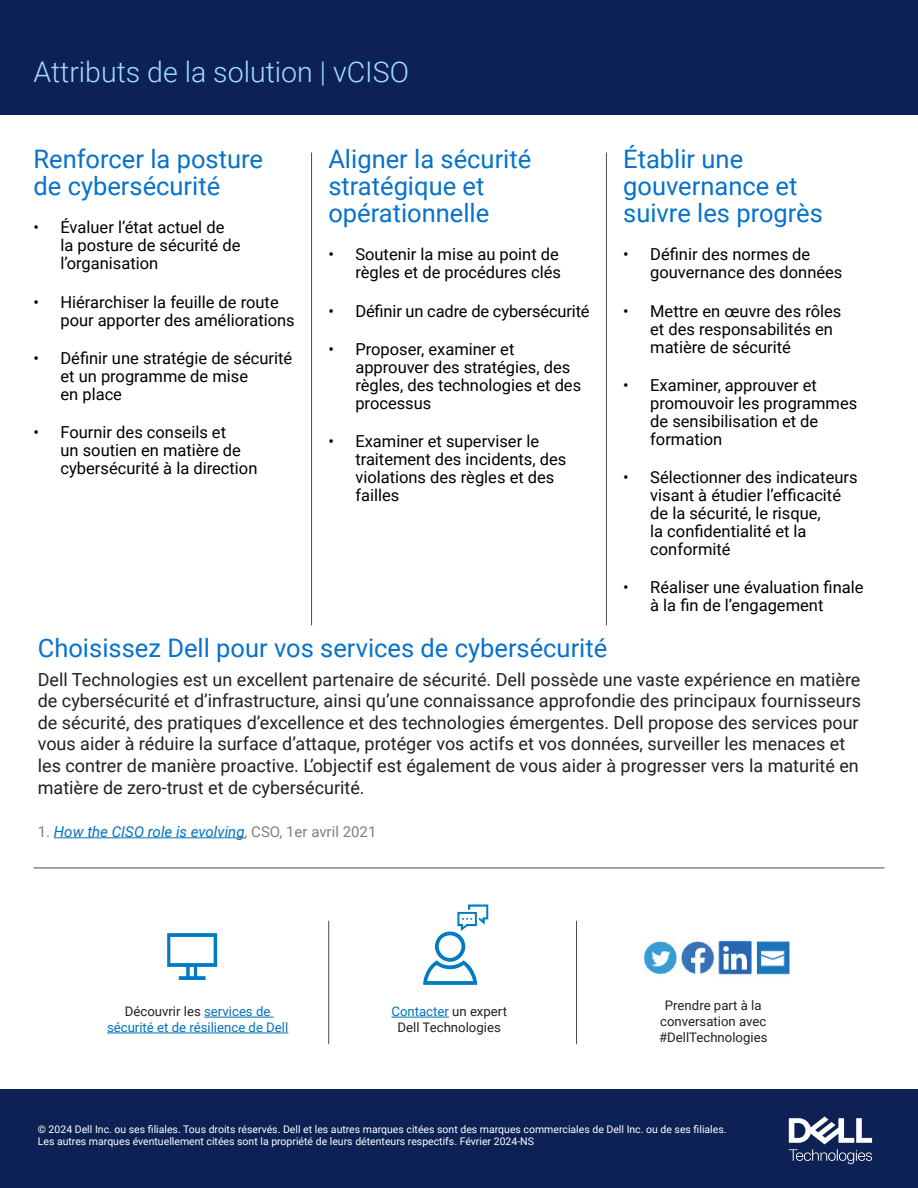
<style>
.page{position:relative;width:918px;height:1188px;background:#fff}
.page>*{position:absolute;margin:0;border:0;box-sizing:border-box;transform-origin:0 0}
.Body_Headline{font:300 28.5px "Roboto";color:#9fddff}
.Body_Text{font:25.5px/27px "Roboto";color:#0672cb}
.Body_Text-2{font:18px/21.6px "Roboto";color:#231f20}
.t1{font:16.5px/18px "Roboto";color:#000}
.Body_Text-3{font:italic 15px "Roboto";color:#0072bc}
.Body_Copy{font:13.2px/15.8px "Roboto";color:#231f20;text-align:center}
.Body_Copy-2{font:13.2px/15.8px "Roboto";color:#0072bc;text-align:center}
.t2{font:10.5px/12px "Roboto";color:#fff}
.s1{font-style:normal;color:#7f8080}
.s2{color:#231f20}
.s3{color:#0072bc}
</style>
<div class="page">
<hr style="left:54px;top:837px;width:191px;height:1px;background:#0072bc">
<div style="left:0;top:1090px;width:918px;height:98px;background:#0d2155"></div>
<svg style="left:789px;top:1117px;width:83px;height:47px"></svg>
<div style="left:0;top:0;width:918px;height:115px;background:#0d2155"></div>
<hr style="left:33px;top:868px;width:852px;height:1px;background:#4b4c4d">
<hr style="left:311px;top:152px;width:1px;height:473px;background:#4b4c4d">
<hr style="left:606px;top:152px;width:1px;height:473px;background:#4b4c4d">
<svg style="left:167px;top:933px;width:50px;height:47px"></svg>
<svg style="left:423px;top:904px;width:65px;height:81px"></svg>
<img style="left:643px;top:940px;width:147px;height:35px">
<hr style="left:328px;top:921px;width:1px;height:123px;background:#4b4c4d">
<hr style="left:576px;top:921px;width:1px;height:123px;background:#4b4c4d">
<hr style="left:204px;top:1017px;width:70px;height:1px;background:#0072bc">
<hr style="left:107px;top:1033px;width:181px;height:1px;background:#0072bc">
<hr style="left:391px;top:1017px;width:58px;height:1px;background:#0072bc">
<p class="Body_Headline" style="left:33px;top:52px;width:377px">Attributs de la solution | vCISO</p>
<p class="Body_Text" style="left:33px;top:145px;width:231px">Renforcer la posture de cybersécurité</p>
<p class="t1" style="left:60px;top:218px;width:181px;text-indent:-27px">• Évaluer l’état actuel de la posture de sécurité de l’organisation</p>
<p class="t1" style="left:60px;top:292px;width:236px;text-indent:-27px">• Hiérarchiser la feuille de route pour apporter des améliorations</p>
<p class="t1" style="left:60px;top:348px;width:233px;text-indent:-27px">• Définir une stratégie de sécurité et un programme de mise<br>en place</p>
<p class="t1" style="left:60px;top:423px;width:198px;text-indent:-27px">• Fournir des conseils et<br>un soutien en matière de cybersécurité à la direction</p>
<p class="Body_Text" style="left:328px;top:145px;width:204px">Aligner la sécurité stratégique et opérationnelle</p>
<p class="t1" style="left:328px;top:245px;width:234px;text-align:right">• Soutenir la mise au point de règles et de procédures clés</p>
<p class="t1" style="left:328px;top:301px;width:263px">• Définir un cadre de cybersécurité</p>
<p class="t1" style="left:355px;top:339px;width:227px;text-indent:-27px">• Proposer, examiner et approuver des stratégies, des règles, des technologies et des processus</p>
<p class="t1" style="left:355px;top:432px;width:212px;text-indent:-27px">• Examiner et superviser le traitement des incidents, des violations des règles et des failles</p>
<p class="Body_Text" style="left:623px;top:145px;width:201px">Établir une gouvernance et suivre les progrès</p>
<p class="t1" style="left:650px;top:245px;width:194px;text-indent:-27px">• Définir des normes de gouvernance des données</p>
<p class="t1" style="left:650px;top:301px;width:193px;text-indent:-27px">• Mettre en œuvre des rôles et des responsabilités en matière de sécurité</p>
<p class="t1" style="left:650px;top:375px;width:209px;text-indent:-27px">• Examiner, approuver et promouvoir les programmes de sensibilisation et de formation</p>
<p class="t1" style="left:650px;top:468px;width:209px;text-indent:-27px">• Sélectionner des indicateurs visant à étudier l’efficacité de la sécurité, le risque,<br>la confidentialité et la conformité</p>
<p class="t1" style="left:650px;top:578px;width:215px;text-indent:-27px">• Réaliser une évaluation finale à la fin de l’engagement</p>
<p class="Body_Text" style="left:38px;top:634px;width:571px">Choisissez Dell pour vos services de cybersécurité</p>
<p class="Body_Text-2" style="left:38px;top:668px;width:825px">Dell Technologies est un excellent partenaire de sécurité. Dell possède une vaste expérience en matière de cybersécurité et d’infrastructure, ainsi qu’une connaissance approfondie des principaux fournisseurs de sécurité, des pratiques d’excellence et des technologies émergentes. Dell propose des services pour vous aider à réduire la surface d’attaque, protéger vos actifs et vos données, surveiller les menaces et les contrer de manière proactive. L’objectif est également de vous aider à progresser vers la maturité en matière de zero-trust et de cybersécurité.</p>
<p class="Body_Text-3" style="left:38px;top:821px;width:340px"><span class="s1">1.</span> How the CISO role is evolving<span class="s1">, CSO, 1er avril 2021</span></p>
<p class="Body_Copy-2" style="left:107px;top:1003px;width:183px"><span class="s2">Découvrir les</span> services de sécurité et de résilience de Dell</p>
<p class="Body_Copy" style="left:391px;top:1003px;width:117px"><span class="s3">Contacter</span> un expert<br>Dell Technologies</p>
<p class="Body_Copy" style="left:659px;top:997px;width:110px">Prendre part à la conversation avec #DellTechnologies</p>
<p class="t2" style="left:38px;top:1123px;width:690px">© 2024 Dell Inc. ou ses filiales. Tous droits réservés. Dell et les autres marques citées sont des marques commerciales de Dell Inc. ou de ses filiales.<br>Les autres marques éventuellement citées sont la propriété de leurs détenteurs respectifs. Février 2024-NS</p>
</div>
